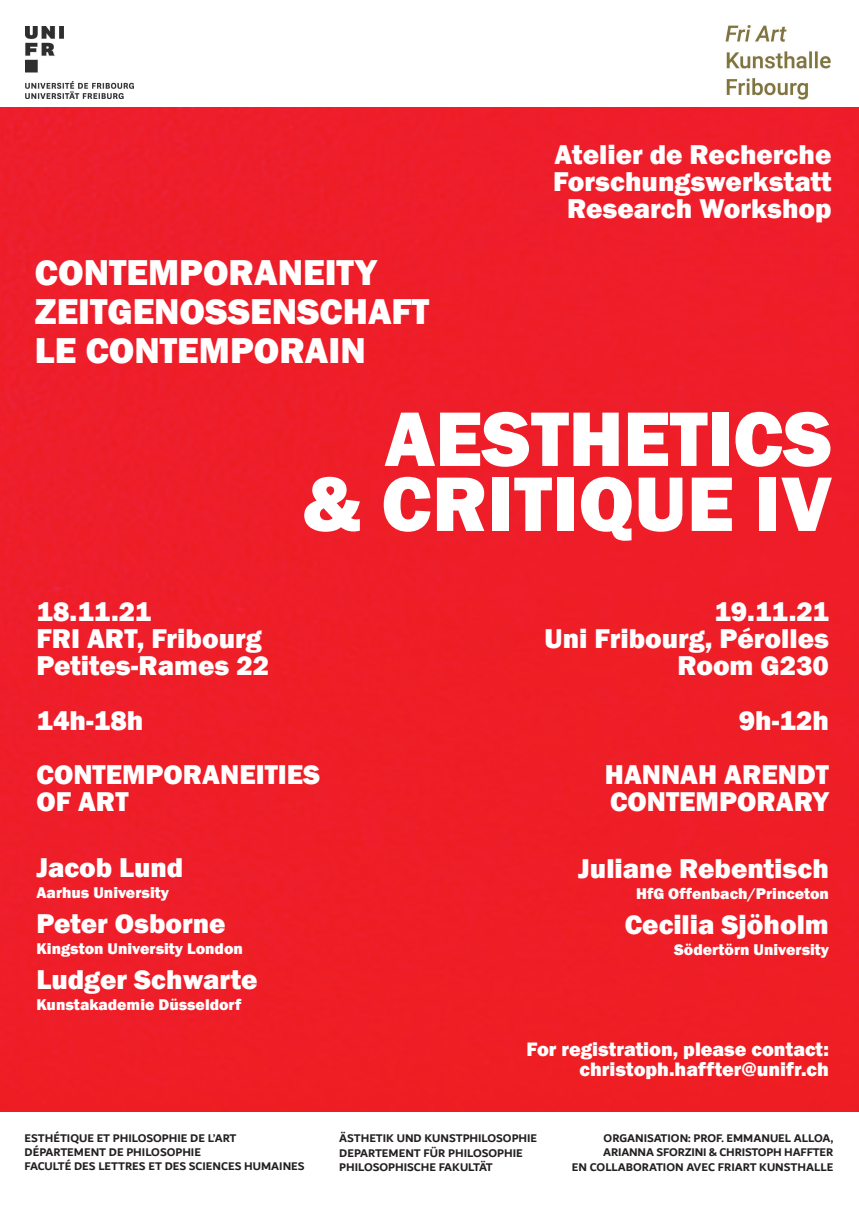
<style>
.page{position:relative;width:859px;height:1208px;background:#fff}
.page>*{position:absolute;margin:0;border:0;box-sizing:border-box;transform-origin:0 0}
.t1{font:800 80px/65px "Franklin Gothic";letter-spacing:.005em;color:#fff;text-align:right}
.t2{font:800 37px/39px "Franklin Gothic";color:#fff}
.t3{font:800 28px/27px "Franklin Gothic";color:#fff}
.t4{font:800 20px/20px "Franklin Gothic";color:#fff;text-align:right}
.t5{font:800 16px "Franklin Gothic";color:#fff}
.t6{font:700 12px/14.4px "Dubai";color:#231f20}
</style>
<div class="page">
<img style="left:25px;top:26px;width:108px;height:73px">
<img style="left:726px;top:25px;width:104px;height:83px">
<div style="left:0;top:108px;width:859px;height:1004px;background:#ee1e28"></div>
<h2 class="t2" style="left:35px;top:253px;width:396px">CONTEMPORANEITY<br>ZEITGENOSSENSCHAFT<br>LE CONTEMPORAIN</h2>
<h3 class="t3" style="left:553px;top:141px;width:280px;text-align:center">Atelier de Recherche<br>Forschungswerkstatt<br>Research Workshop</h3>
<h1 class="t1" style="left:302px;top:406px;width:531px">AESTHETICS<br>&amp; CRITIQUE IV</h1>
<h3 class="t3" style="left:36px;top:598px;width:234px">18.11.21<br>FRI ART, Fribourg<br>Petites-Rames 22</h3>
<h3 class="t3" style="left:36px;top:693px;width:285px;line-height:54px">14h-18h<br>CONTEMPORANEITIES</h3>
<h3 class="t3" style="left:36px;top:787px;width:94px">OF ART</h3>
<h3 class="t3" style="left:36px;top:853px;width:148px">Jacob Lund</h3>
<h3 class="t5" style="left:36px;top:882px;width:134px">Aarhus University</h3>
<h3 class="t3" style="left:36px;top:909px;width:191px">Peter Osborne</h3>
<h3 class="t5" style="left:36px;top:938px;width:208px">Kingston University London</h3>
<h3 class="t3" style="left:36px;top:965px;width:223px">Ludger Schwarte</h3>
<h3 class="t5" style="left:36px;top:994px;width:206px">Kunstakademie Düsseldorf</h3>
<h3 class="t3" style="left:544px;top:598px;width:286px;text-align:right">19.11.21<br>Uni Fribourg, Pérolles<br>Room G230</h3>
<h3 class="t3" style="left:605px;top:693px;width:226px;line-height:54px;text-align:right">9h-12h<br>HANNAH ARENDT</h3>
<h3 class="t3" style="left:610px;top:787px;width:221px">CONTEMPORARY</h3>
<h3 class="t3" style="left:578px;top:854px;width:252px">Juliane Rebentisch</h3>
<h3 class="t5" style="left:636px;top:883px;width:194px">HfG Offenbach/Princeton</h3>
<h3 class="t3" style="left:625px;top:910px;width:206px">Cecilia Sjöholm</h3>
<h3 class="t5" style="left:674px;top:939px;width:156px">Södertörn University</h3>
<h3 class="t4" style="left:527px;top:1038px;width:304px">For registration, please contact: christoph.haffter@unifr.ch</h3>
<p class="t6" style="left:25px;top:1130px;width:282px">ESTHÉTIQUE ET PHILOSOPHIE DE L’ART<br>DÉPARTEMENT DE PHILOSOPHIE<br>FACULTÉ DES LETTRES ET DES SCIENCES HUMAINES</p>
<p class="t6" style="left:572px;top:1130px;width:263px;text-align:right">ORGANISATION: PROF. EMMANUEL ALLOA,<br>ARIANNA SFORZINI &amp; CHRISTOPH HAFFTER<br>EN COLLABORATION AVEC FRIART KUNSTHALLE</p>
<p class="t6" style="left:339px;top:1130px;width:200px">ÄSTHETIK UND KUNSTPHILOSOPHIE<br>DEPARTEMENT FÜR PHILOSOPHIE<br>PHILOSOPHISCHE FAKULTÄT</p>
</div>
